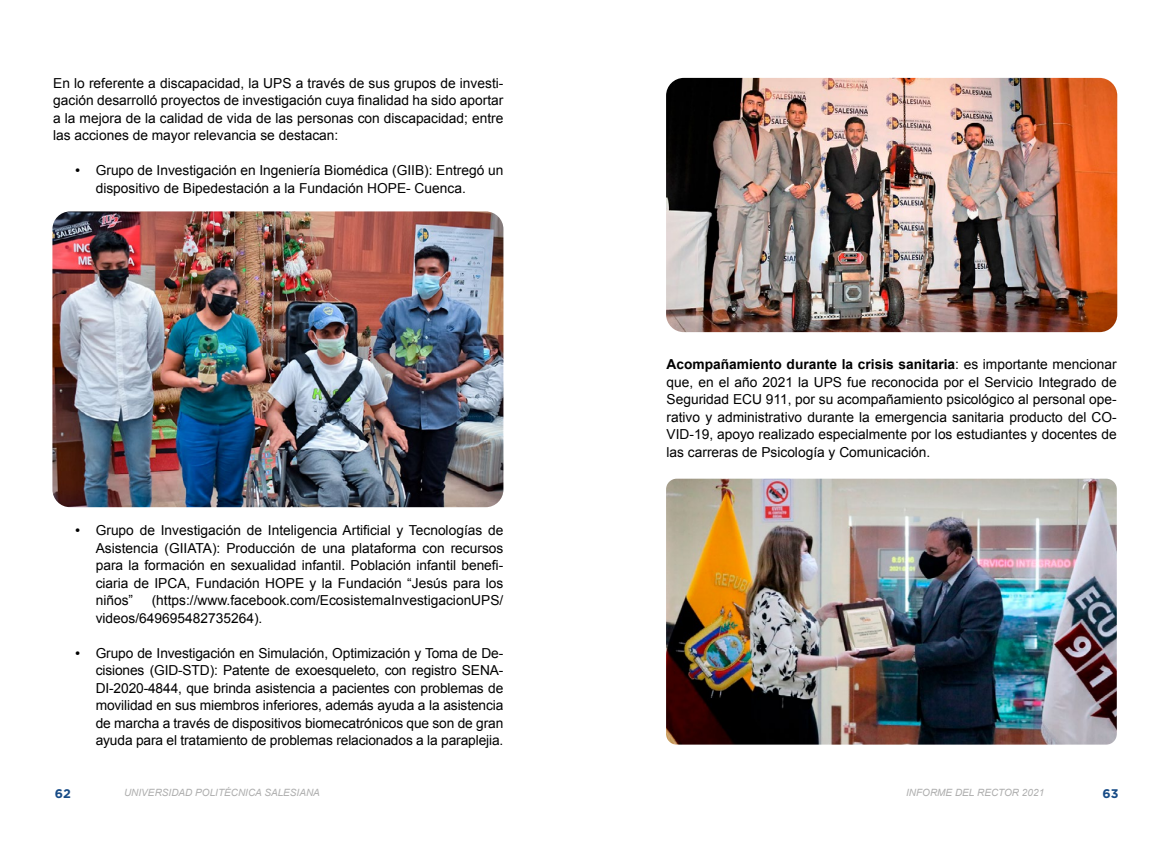
<style>
.page{position:relative;width:1170px;height:851px;background:#fff}
.page>*{position:absolute;margin:0;border:0;box-sizing:border-box;transform-origin:0 0}
.t1{font:13.75px/17.5px "Arial";color:#000;text-align:justify}
.t2{font:700 12.5px "Gotham Pro";color:#174b86}
.t3{font:italic 10px "Arial";color:#aeaeae}
.s1{font-family:"Kohinoor";font-weight:700}
.s2{font-weight:700}
</style>
<div class="page">
<img style="left:52px;top:211px;width:451px;height:296px">
<img style="left:666px;top:78px;width:451px;height:254px">
<img style="left:666px;top:478px;width:450px;height:266px">
<p class="t1" style="left:53px;top:74px;width:452px">En lo referente a discapacidad, la UPS a través de sus grupos de investi&shy;gación desarrolló proyectos de investigación cuya finalidad ha sido aportar a la mejora de la calidad de vida de las personas con discapacidad; entre las acciones de mayor relevancia se destacan:</p>
<p class="t1" style="left:96px;top:162px;width:409px;text-indent:-21px"><span class="s1">•</span> Grupo de Investigación en Ingeniería Biomédica (GIIB): Entregó un dispositivo de Bipedestación a la Fundación HOPE- Cuenca.</p>
<p class="t1" style="left:96px;top:521px;width:409px;text-indent:-21px"><span class="s1">•</span> Grupo de Investigación de Inteligencia Artificial y Tecnologías de Asistencia (GIIATA): Producción de una plataforma con recursos para la formación en sexualidad infantil. Población infantil benefi&shy;ciaria de IPCA, Fundación HOPE y la Fundación “Jesús para los niños”</p>
<p class="t1" style="left:96px;top:591px;width:409px;text-indent:56px">(https://www.facebook.com/EcosistemaInvestigacionUPS/ videos/649695482735264).</p>
<p class="t1" style="left:96px;top:644px;width:409px;text-indent:-21px"><span class="s1">•</span> Grupo de Investigación en Simulación, Optimización y Toma de De&shy;cisiones (GID-STD): Patente de exoesqueleto, con registro SENA-DI-2020-4844, que brinda asistencia a pacientes con problemas de movilidad en sus miembros inferiores, además ayuda a la asistencia de marcha a través de dispositivos biomecatrónicos que son de gran ayuda para el tratamiento de problemas relacionados a la paraplejia.</p>
<p class="t1" style="left:666px;top:356px;width:452px"><span class="s2">Acompañamiento durante la crisis sanitaria</span>: es importante mencionar que, en el año 2021 la UPS fue reconocida por el Servicio Integrado de Seguridad ECU 911, por su acompañamiento psicológico al personal ope&shy;rativo y administrativo durante la emergencia sanitaria producto del CO-VID-19, apoyo realizado especialmente por los estudiantes y docentes de las carreras de Psicología y Comunicación.</p>
<p class="t2" style="left:55px;top:786px;width:18px">62</p>
<p class="t3" style="left:124px;top:786px;width:197px">UNIVERSIDAD POLITÉCNICA SALESIANA</p>
<p class="t3" style="left:906px;top:786px;width:139px">INFORME DEL RECTOR 2021</p>
<p class="t2" style="left:1102px;top:786px;width:17px">63</p>
</div>
